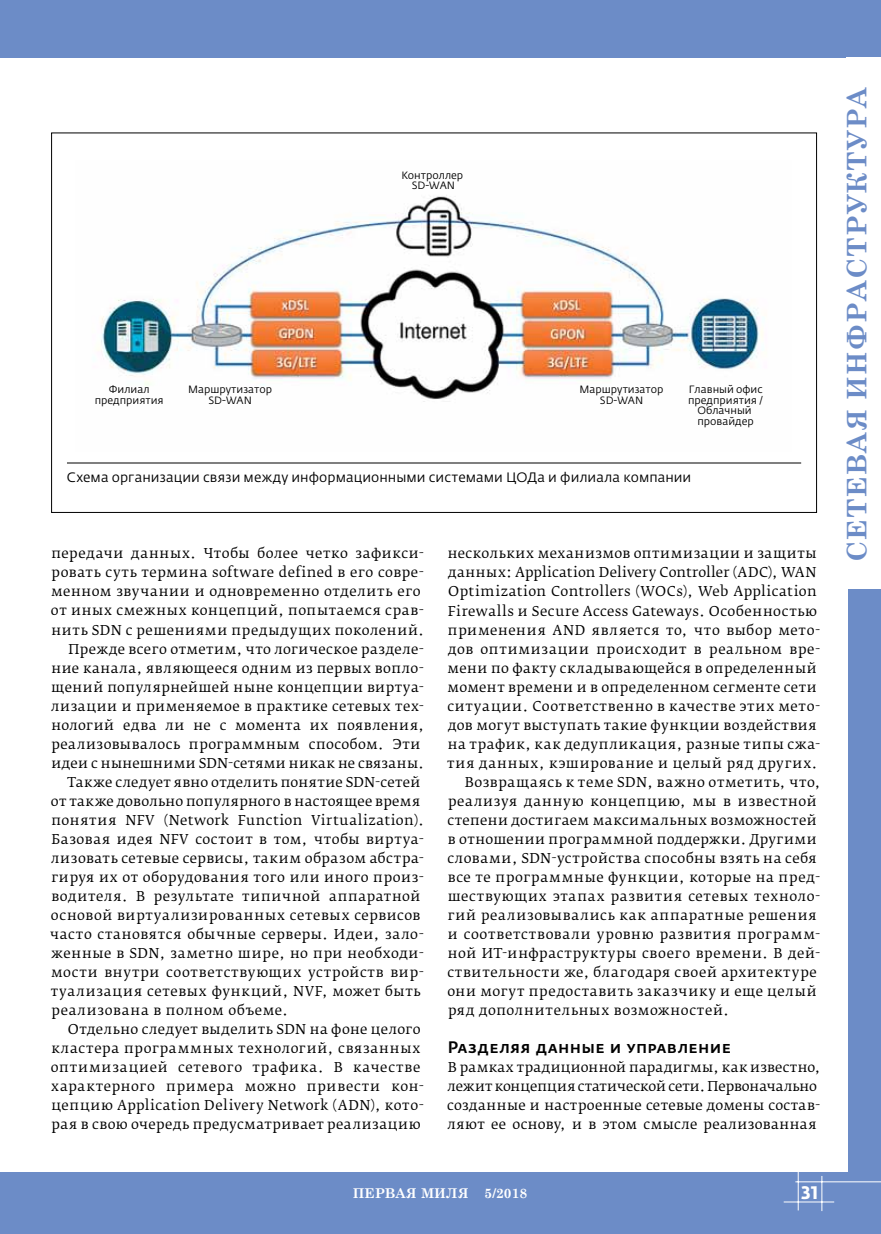
<style>
.page{position:relative;width:881px;height:1234px;background:#fff}
.page>*{position:absolute;margin:0;border:0;box-sizing:border-box;transform-origin:0 0}
.t1{font:700 27px "Century Schoolbook";letter-spacing:.05em;color:#6c8cc7}
.t2{font:700 18px "Fedra Sans Pro";color:#fff}
.t3{font:500 16.5px "Fedra Sans Pro";letter-spacing:.02em;color:#000}
.t4{font:13.5px "Fedra Serif B Pro";letter-spacing:.04em;color:#000}
.t5{font:13.5px/19px "Fedra Serif B Pro";letter-spacing:.015em;color:#000}
.t6{font:13.5px "Fedra Serif B Pro";letter-spacing:.02em;color:#000}
.t7{font:13.5px "Fedra Sans Pro";letter-spacing:.005em;color:#000}
.t8{font:700 13.5px "Century Schoolbook";color:#fff}
.t9{font:10.5px/10.5px "Fedra Sans Pro";color:#000;text-align:center}
</style>
<div class="page">
<div style="left:0;top:0;width:880px;height:57px;background:#6c8cc7"></div>
<div style="left:0;top:1172px;width:880px;height:61px;background:#6c8cc7"></div>
<div style="left:847px;top:0;width:33px;height:1233px;background:#6c8cc7"></div>
<hr style="left:783px;top:1201px;width:50px;height:1px;background:#fff">
<hr style="left:797px;top:1171px;width:1px;height:39px;background:#fff">
<hr style="left:821px;top:1175px;width:1px;height:35px;background:#fff">
<hr style="left:795px;top:1181px;width:85px;height:1px;background:#fff">
<div style="left:846px;top:57px;width:34px;height:532px;background:#fff"></div>
<hr style="left:67px;top:462px;width:733px;height:1px;background:#000">
<img style="left:97px;top:195px;width:666px;height:207px">
<p class="t9" style="left:401px;top:170px;width:63px">Контроллер<br>SD-WAN</p>
<p class="t9" style="left:95px;top:384px;width:70px">Филиал предприятия</p>
<p class="t9" style="left:188px;top:384px;width:85px">Маршрутизатор<br>SD-WAN</p>
<p class="t9" style="left:687px;top:384px;width:77px">Главный офис предприятия /<br>Облачный провайдер</p>
<p class="t9" style="left:579px;top:384px;width:85px">Маршрутизатор<br>SD-WAN</p>
<p class="t7" style="left:67px;top:469px;width:625px">Схема организации связи между информационными системами ЦОДа и филиала компании</p>
<p class="t4" style="left:51px;top:545px;width:374px">передачи данных. Чтобы более четко зафикси-</p>
<p class="t4" style="left:52px;top:564px;width:373px">ровать суть термина software defined в его совре-</p>
<p class="t4" style="left:51px;top:583px;width:371px">менном звучании и одновременно отделить его</p>
<p class="t4" style="left:51px;top:602px;width:374px">от иных смежных концепций, попытаемся срав-</p>
<p class="t4" style="left:51px;top:621px;width:374px">нить SDN c решениями предыдущих поколений.</p>
<p class="t4" style="left:68px;top:640px;width:357px">Прежде всего отметим, что логическое разделе-</p>
<p class="t4" style="left:51px;top:659px;width:374px">ние канала, являющееся одним из первых вопло-</p>
<p class="t4" style="left:51px;top:678px;width:373px">щений популярнейшей ныне концепции виртуа-</p>
<p class="t4" style="left:51px;top:697px;width:374px">лизации и применяемое в практике сетевых тех-</p>
<p class="t4" style="left:51px;top:716px;width:374px">нологий едва ли не с момента их появления,</p>
<p class="t4" style="left:52px;top:735px;width:370px">реализовывалось программным способом. Эти</p>
<p class="t5" style="left:51px;top:753px;width:374px">идеи с нынешними SDN-сетями никак не связаны.</p>
<p class="t6" style="left:67px;top:773px;width:354px">Также следует явно отделить понятие SDN-сетей</p>
<p class="t6" style="left:51px;top:792px;width:371px">от также довольно популярного в настоящее время</p>
<p class="t4" style="left:51px;top:811px;width:374px">понятия NFV (Network Function Virtualization).</p>
<p class="t4" style="left:51px;top:830px;width:374px">Базовая идея NFV состоит в том, чтобы виртуа-</p>
<p class="t4" style="left:51px;top:849px;width:374px">лизовать сетевые сервисы, таким образом абстра-</p>
<p class="t4" style="left:51px;top:868px;width:374px">гируя их от оборудования того или иного произ-</p>
<p class="t4" style="left:51px;top:887px;width:370px">водителя. В результате типичной аппаратной</p>
<p class="t4" style="left:51px;top:906px;width:371px">основой виртуализированных сетевых сервисов</p>
<p class="t4" style="left:50px;top:925px;width:375px">часто становятся обычные серверы. Идеи, зало-</p>
<p class="t4" style="left:52px;top:944px;width:373px">женные в SDN, заметно шире, но при необходи-</p>
<p class="t4" style="left:51px;top:963px;width:374px">мости внутри соответствующих устройств вир-</p>
<p class="t4" style="left:51px;top:982px;width:371px">туализация сетевых функций, NVF, может быть</p>
<p class="t4" style="left:52px;top:1001px;width:238px">реализована в полном объеме.</p>
<p class="t4" style="left:68px;top:1020px;width:354px">Отдельно следует выделить SDN на фоне целого</p>
<p class="t4" style="left:51px;top:1039px;width:370px">кластера программных технологий, связанных</p>
<p class="t4" style="left:51px;top:1058px;width:371px">оптимизацией сетевого трафика. В качестве</p>
<p class="t4" style="left:51px;top:1077px;width:374px">характерного примера можно привести кон-</p>
<p class="t4" style="left:51px;top:1096px;width:374px">цепцию Application Delivery Network (ADN), кото-</p>
<p class="t4" style="left:52px;top:1115px;width:370px">рая в свою очередь предусматривает реализацию</p>
<p class="t4" style="left:447px;top:545px;width:370px">нескольких механизмов оптимизации и защиты</p>
<p class="t5" style="left:448px;top:563px;width:370px">данных: Application Delivery Controller (ADC), WAN</p>
<p class="t4" style="left:448px;top:583px;width:370px">Optimization Controllers (WOCs), Web Application</p>
<p class="t4" style="left:447px;top:602px;width:370px">Firewalls и Secure Access Gateways. Особенностью</p>
<p class="t4" style="left:447px;top:621px;width:374px">применения AND является то, что выбор мето-</p>
<p class="t4" style="left:448px;top:640px;width:373px">дов оптимизации происходит в реальном вре-</p>
<p class="t4" style="left:447px;top:659px;width:370px">мени по факту складывающейся в определенный</p>
<p class="t4" style="left:447px;top:678px;width:370px">момент времени и в определенном сегменте сети</p>
<p class="t4" style="left:447px;top:697px;width:374px">ситуации. Соответственно в качестве этих мето-</p>
<p class="t4" style="left:448px;top:716px;width:370px">дов могут выступать такие функции воздействия</p>
<p class="t4" style="left:447px;top:735px;width:374px">на трафик, как дедупликация, разные типы сжа-</p>
<p class="t4" style="left:447px;top:754px;width:371px">тия данных, кэширование и целый ряд других.</p>
<p class="t4" style="left:464px;top:773px;width:357px">Возвращаясь к теме SDN, важно отметить, что,</p>
<p class="t4" style="left:448px;top:792px;width:370px">реализуя данную концепцию, мы в известной</p>
<p class="t4" style="left:447px;top:811px;width:371px">степени достигаем максимальных возможностей</p>
<p class="t4" style="left:447px;top:830px;width:370px">в отношении программной поддержки. Другими</p>
<p class="t4" style="left:447px;top:849px;width:371px">словами, SDN-устройства способны взять на себя</p>
<p class="t4" style="left:447px;top:868px;width:374px">все те программные функции, которые на пред-</p>
<p class="t4" style="left:447px;top:887px;width:374px">шествующих этапах развития сетевых техноло-</p>
<p class="t4" style="left:447px;top:906px;width:370px">гий реализовывались как аппаратные решения</p>
<p class="t4" style="left:447px;top:925px;width:374px">и соответствовали уровню развития программ-</p>
<p class="t4" style="left:447px;top:944px;width:374px">ной ИТ-инфраструктуры своего времени. В дей-</p>
<p class="t4" style="left:447px;top:963px;width:371px">ствительности же, благодаря своей архитектуре</p>
<p class="t4" style="left:447px;top:982px;width:371px">они могут предоставить заказчику и еще целый</p>
<p class="t4" style="left:448px;top:1001px;width:282px">ряд дополнительных возможностей.</p>
<p class="t3" style="left:447px;top:1036px;width:285px">Разделяя данные и управление</p>
<p class="t5" style="left:447px;top:1057px;width:374px">В рамках традиционной парадигмы, как известно, лежит концепция статической сети. Первоначально созданные и настроенные сетевые домены состав&shy;ляют ее основу, и в этом смысле реализованная</p>
<p class="t8" style="left:352px;top:1181px;width:176px">ПЕРВАЯ МИЛЯ 5/2018</p>
<h2 class="t2" style="left:800px;top:1180px;width:19px">31</h2>
<h1 class="t1" style="left:835px;top:562px;width:476px;rotate:-90deg">Сетевая инфраструктура</h1>
</div>
